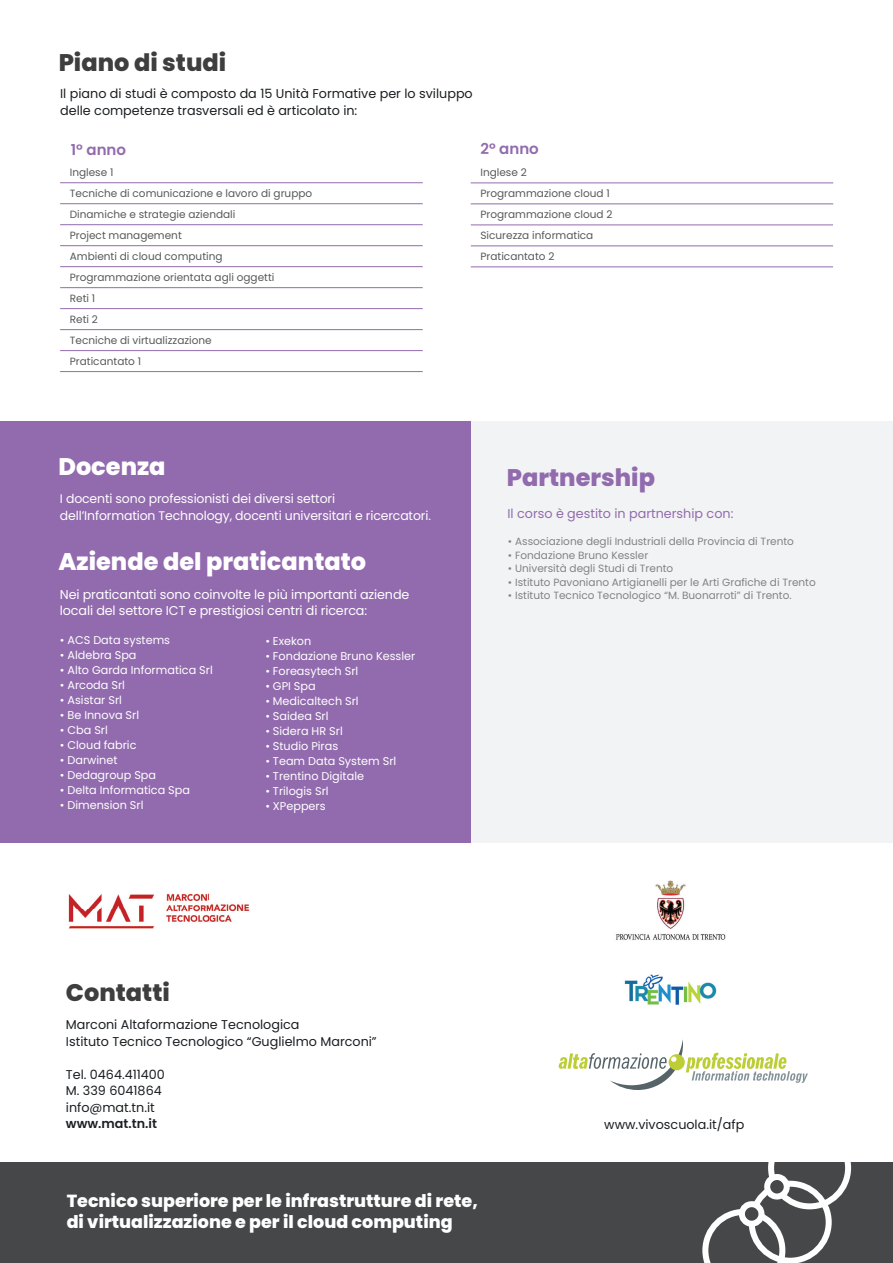
<style>
.page{position:relative;width:893px;height:1263px;background:#fff}
.page>*{position:absolute;margin:0;border:0;box-sizing:border-box;transform-origin:0 0}
.t1{font:800 24px "Poppins";color:#fff}
.t2{font:800 24px "Poppins";color:#3e3e3f}
.t3{font:800 24px "Poppins";color:#926bae}
.t4{font:800 17.55px/21px "Poppins";color:#fff}
.t5{font:600 15px "Poppins";color:#926bae}
.t6{font:12.75px/16.5px "Poppins";color:#1b1f22}
.t7{font:12.75px/16.5px "Poppins";letter-spacing:-.01em;color:#fff}
.t8{font:12.75px "Poppins";color:#926bae}
.t9{font:600 12.75px "Poppins";color:#1b1f22}
.t10{font:12.45px/16.5px "Poppins";letter-spacing:-.01em;color:#fff}
.t11{font:11.25px "Poppins";color:#fff}
.t12{font:10.5px/21px "Poppins";color:#57585a}
.t13{font:10.5px "Poppins";color:#808285}
</style>
<div class="page">
<div style="left:471px;top:421px;width:422px;height:421px;background:#f2f3f4"></div>
<div style="left:0;top:421px;width:471px;height:421px;background:#926bae"></div>
<div style="left:0;top:1163px;width:893px;height:100px;background:#464748"></div>
<hr style="left:471px;top:204px;width:362px;height:1px;background:#926bae">
<hr style="left:471px;top:183px;width:362px;height:1px;background:#926bae">
<hr style="left:60px;top:329px;width:363px;height:1px;background:#926bae">
<hr style="left:60px;top:308px;width:363px;height:1px;background:#926bae">
<hr style="left:60px;top:287px;width:363px;height:1px;background:#926bae">
<hr style="left:60px;top:266px;width:363px;height:1px;background:#926bae">
<hr style="left:60px;top:371px;width:363px;height:1px;background:#926bae">
<hr style="left:60px;top:350px;width:363px;height:1px;background:#926bae">
<hr style="left:60px;top:245px;width:363px;height:1px;background:#926bae">
<hr style="left:60px;top:224px;width:363px;height:1px;background:#926bae">
<hr style="left:60px;top:203px;width:363px;height:1px;background:#926bae">
<hr style="left:60px;top:182px;width:363px;height:1px;background:#926bae">
<hr style="left:471px;top:267px;width:362px;height:1px;background:#926bae">
<hr style="left:471px;top:246px;width:362px;height:1px;background:#926bae">
<hr style="left:471px;top:225px;width:362px;height:1px;background:#926bae">
<img style="left:624px;top:974px;width:93px;height:31px">
<img style="left:615px;top:880px;width:111px;height:60px">
<div style="left:768px;top:1126px;width:83px;height:83px;border:6px solid #fff;border-radius:50%"></div>
<svg style="left:702px;top:1209px;width:83px;height:54px"></svg>
<div style="left:749px;top:1181px;width:83px;height:82px;border:6px solid #fff;border-radius:50%"></div>
<svg style="left:767px;top:1176px;width:20px;height:21px"></svg>
<div style="left:764px;top:1173px;width:26px;height:27px;border:6px solid #fff;border-radius:50%"></div>
<svg style="left:741px;top:1204px;width:21px;height:20px"></svg>
<div style="left:738px;top:1201px;width:27px;height:26px;border:6px solid #fff;border-radius:50%"></div>
<svg style="left:559px;top:1039px;width:249px;height:51px"></svg>
<img style="left:68px;top:893px;width:182px;height:36px">
<h1 class="t2" style="left:59px;top:49px;width:169px">Piano di studi</h1>
<p class="t6" style="left:60px;top:85px;width:414px">Il piano di studi è composto da 15 Unità Formative per lo sviluppo delle competenze trasversali ed è articolato in:</p>
<h3 class="t5" style="left:71px;top:141px;width:57px">1° anno</h3>
<h3 class="t5" style="left:480px;top:140px;width:60px">2° anno</h3>
<p class="t12" style="left:70px;top:162px;width:244px">Inglese 1<br>Tecniche di comunicazione e lavoro di gruppo<br>Dinamiche e strategie aziendali<br>Project management<br>Ambienti di cloud computing<br>Programmazione orientata agli oggetti<br>Reti 1<br>Reti 2<br>Tecniche di virtualizzazione<br>Praticantato 1</p>
<h1 class="t1" style="left:58px;top:453px;width:109px">Docenza</h1>
<p class="t10" style="left:60px;top:491px;width:373px">I docenti sono professionisti dei diversi settori dell’Information Technology, docenti universitari e ricercatori.</p>
<h1 class="t1" style="left:58px;top:548px;width:309px">Aziende del praticantato</h1>
<p class="t7" style="left:60px;top:586px;width:351px">Nei praticantati sono coinvolte le più importanti aziende locali del settore ICT e prestigiosi centri di ricerca:</p>
<p class="t11" style="left:60px;top:633px;width:112px">• ACS Data systems</p>
<p class="t11" style="left:60px;top:648px;width:78px">• Aldebra Spa</p>
<p class="t11" style="left:60px;top:663px;width:154px">• Alto Garda Informatica Srl</p>
<p class="t11" style="left:60px;top:678px;width:67px">• Arcoda Srl</p>
<p class="t11" style="left:60px;top:693px;width:64px">• Asistar Srl</p>
<p class="t11" style="left:60px;top:708px;width:81px">• Be Innova Srl</p>
<p class="t11" style="left:60px;top:723px;width:50px">• Cba Srl</p>
<p class="t11" style="left:60px;top:738px;width:78px">• Cloud fabric</p>
<p class="t11" style="left:60px;top:753px;width:59px">• Darwinet</p>
<p class="t11" style="left:60px;top:768px;width:98px">• Dedagroup Spa</p>
<p class="t11" style="left:60px;top:783px;width:132px">• Delta Informatica Spa</p>
<p class="t11" style="left:60px;top:798px;width:85px">• Dimension Srl</p>
<p class="t11" style="left:265px;top:634px;width:47px">• Exekon</p>
<p class="t11" style="left:265px;top:649px;width:151px">• Fondazione Bruno Kessler</p>
<p class="t11" style="left:265px;top:664px;width:94px">• Foreasytech Srl</p>
<p class="t11" style="left:265px;top:679px;width:52px">• GPI Spa</p>
<p class="t11" style="left:265px;top:694px;width:95px">• Medicaltech Srl</p>
<p class="t11" style="left:265px;top:709px;width:65px">• Saidea Srl</p>
<p class="t11" style="left:265px;top:724px;width:79px">• Sidera HR Srl</p>
<p class="t11" style="left:265px;top:739px;width:74px">• Studio Piras</p>
<p class="t11" style="left:265px;top:754px;width:132px">• Team Data System Srl</p>
<p class="t11" style="left:265px;top:769px;width:100px">• Trentino Digitale</p>
<p class="t11" style="left:265px;top:784px;width:65px">• Trilogis Srl</p>
<p class="t11" style="left:265px;top:799px;width:62px">• XPeppers</p>
<p class="t12" style="left:480px;top:162px;width:134px">Inglese 2<br>Programmazione cloud 1<br>Programmazione cloud 2<br>Sicurezza informatica<br>Praticantato 2</p>
<h1 class="t3" style="left:507px;top:464px;width:150px">Partnership</h1>
<p class="t8" style="left:507px;top:506px;width:227px">Il corso è gestito in partnership con:</p>
<p class="t13" style="left:508px;top:536px;width:288px">• Associazione degli Industriali della Provincia di Trento</p>
<p class="t13" style="left:508px;top:549px;width:142px">• Fondazione Bruno Kessler</p>
<p class="t13" style="left:508px;top:563px;width:167px">• Università degli Studi di Trento</p>
<p class="t13" style="left:508px;top:576px;width:309px">• Istituto Pavoniano Artigianelli per le Arti Grafiche di Trento</p>
<p class="t13" style="left:508px;top:590px;width:285px">• Istituto Tecnico Tecnologico “M. Buonarroti” di Trento.</p>
<h1 class="t2" style="left:66px;top:979px;width:105px">Contatti</h1>
<p class="t6" style="left:66px;top:1016px;width:312px">Marconi Altaformazione Tecnologica<br>Istituto Tecnico Tecnologico “Guglielmo Marconi”</p>
<p class="t6" style="left:66px;top:1066px;width:101px">Tel. 0464.411400<br>M. 339 6041864 info@mat.tn.it</p>
<p class="t9" style="left:66px;top:1116px;width:93px">www.mat.tn.it</p>
<p class="t6" style="left:604px;top:1116px;width:142px">www.vivoscuola.it/afp</p>
<h2 class="t4" style="left:67px;top:1190px;width:413px">Tecnico superiore per le infrastrutture di rete, di virtualizzazione e per il cloud computing</h2>
</div>
